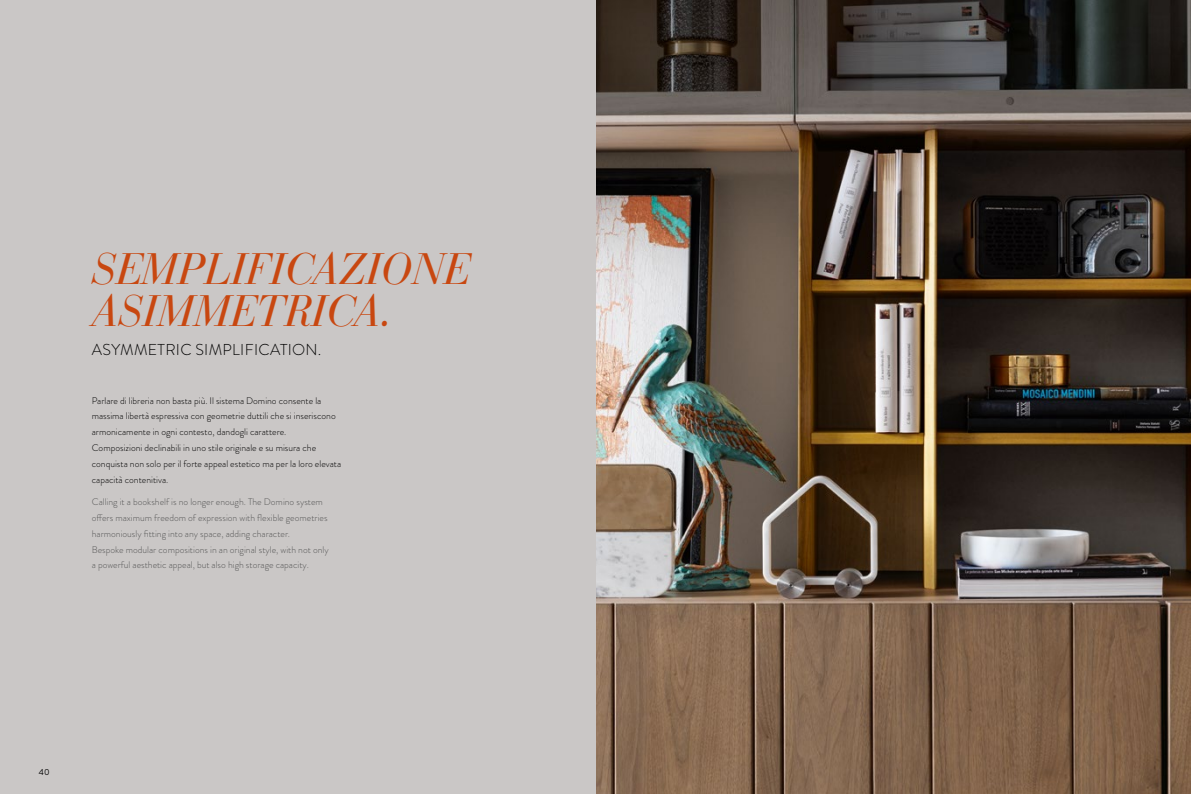
<style>
.page{position:relative;width:1191px;height:794px;background:#fff}
.page>*{position:absolute;margin:0;border:0;box-sizing:border-box;transform-origin:0 0}
.t1{font:italic 43.75px/42px "Bauer Bodoni Std";color:#c84710}
.t2{font:300 15.75px "Brandon Grotesque";letter-spacing:.02em;color:#000}
.t3{font:300 9.62px/15.8px "Brandon Grotesque";color:#000}
.t4{font:300 9.62px/15.8px "Brandon Grotesque";color:#565656}
.t5{font:8.75px "Brandon Grotesque";color:#000}
</style>
<div class="page">
<img style="left:595px;top:0;width:596px;height:794px">
<div style="left:0;top:0;width:595px;height:794px;background:#cac7c6"></div>
<p class="t1" style="left:92px;top:248px;width:378px">SEMPLIFICAZIONE<br>ASIMMETRICA.</p>
<p class="t2" style="left:92px;top:338px;width:231px">ASYMMETRIC SIMPLIFICATION.</p>
<p class="t3" style="left:92px;top:392px;width:245px">Parlare di libreria non basta più. Il sistema Domino consente la massima libertà espressiva con geometrie duttili che si inseriscono armonicamente in ogni contesto, dandogli carattere.</p>
<p class="t3" style="left:92px;top:440px;width:251px">Composizioni declinabili in uno stile originale e su misura che conquista non solo per il forte appeal estetico ma per la loro elevata capacità contenitiva.</p>
<p class="t4" style="left:92px;top:494px;width:237px">Calling it a bookshelf is no longer enough. The Domino system offers maximum freedom of expression with flexible geometries harmoniously fitting into any space, adding character.</p>
<p class="t4" style="left:92px;top:541px;width:238px">Bespoke modular compositions in an original style, with not only</p>
<p class="t4" style="left:92px;top:557px;width:218px">a powerful aesthetic appeal, but also high storage capacity.</p>
<p class="t5" style="left:39px;top:766px;width:12px">40</p>
</div>
